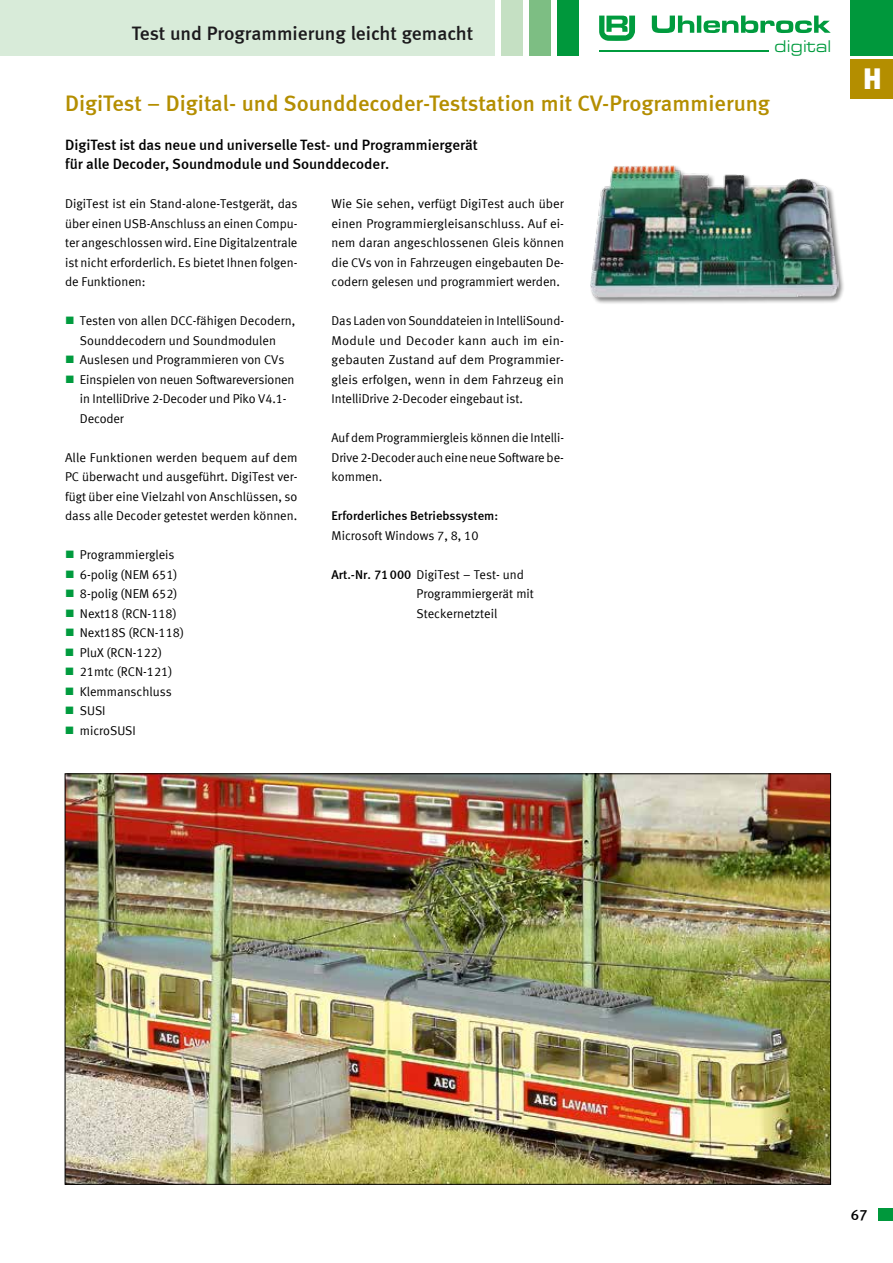
<style>
.page{position:relative;width:893px;height:1263px;background:#fff}
.page>*{position:absolute;margin:0;border:0;box-sizing:border-box;transform-origin:0 0}
.t1{font:900 30px "Meta";color:#fff}
.t2{font:22.5px "Meta Medium LF";color:#b48e00}
.t3{font:19.5px "Meta Medium LF";color:#1c1a1d}
.t4{font:17.4px "Eurostile Extended";color:#009b3e;scale:.95 1}
.t5{font:15px/19.5px "Meta Medium LF";color:#000}
.t6{font:12.75px/19.5px "Meta Normal LF";color:#000;text-align:justify}
.t7{font:500 12.75px "Meta";color:#000}
.s1{font-family:"Meta Medium LF"}
</style>
<div class="page">
<div style="left:879px;top:1209px;width:14px;height:12px;background:#00983c"></div>
<div style="left:557px;top:0;width:22px;height:55px;background:#00983c"></div>
<div style="left:529px;top:0;width:22px;height:55px;background:#7dbe83"></div>
<div style="left:501px;top:0;width:22px;height:55px;background:#c5e0c3"></div>
<div style="left:0;top:0;width:494px;height:55px;background:#d8ebd9"></div>
<div style="left:850px;top:0;width:43px;height:55px;background:#00983c"></div>
<hr style="left:599px;top:51px;width:170px;height:1px;background:#009b3e">
<svg style="left:599px;top:16px;width:36px;height:25px"></svg>
<svg style="left:652px;top:16px;width:179px;height:17px"></svg>
<div style="left:850px;top:60px;width:43px;height:38px;background:#b48e00"></div>
<div style="left:589px;top:165px;width:256px;height:139px;background:#000;opacity:.5"></div>
<img style="left:589px;top:165px;width:250px;height:134px">
<img style="left:67px;top:776px;width:762px;height:406px">
<h3 class="t3" style="left:132px;top:21px;width:343px">Test und Programmierung leicht gemacht</h3>
<h3 class="t4" style="left:774px;top:40px;width:61px">digital</h3>
<h2 class="t2" style="left:65px;top:90px;width:706px">DigiTest – Digital- und Sounddecoder-Teststation mit CV-Programmierung</h2>
<p class="t5" style="left:65px;top:134px;width:414px">DigiTest ist das neue und universelle Test- und Programmiergerät für alle Decoder, Soundmodule und Sounddecoder.</p>
<p class="t6" style="left:65px;top:194px;width:234px">DigiTest ist ein Stand-alone-Testgerät, das über einen USB-Anschluss an einen Compu&shy;ter angeschlossen wird. Eine Digitalzentrale ist nicht erforderlich. Es bietet Ihnen folgen&shy;de Funktionen:</p>
<p class="t6" style="left:80px;top:311px;width:217px;text-align:left">Testen von allen DCC-fähigen Decodern, Sounddecodern und Soundmodulen Auslesen und Programmieren von CVs Einspielen von neuen Softwareversionen in IntelliDrive 2-Decoder und Piko V4.1- Decoder</p>
<p class="t6" style="left:65px;top:447px;width:234px">Alle Funktionen werden bequem auf dem PC überwacht und ausgeführt. DigiTest ver&shy;fügt über eine Vielzahl von Anschlüssen, so dass alle Decoder getestet werden können.</p>
<p class="t6" style="left:80px;top:545px;width:106px;text-align:left">Programmiergleis<br>6-polig (NEM 651)<br>8-polig (NEM 652)<br>Next18 (RCN-118)<br>Next18S (RCN-118)<br>PluX (RCN-122)<br>21mtc (RCN-121)<br>Klemmanschluss<br>SUSI<br>microSUSI</p>
<p class="t6" style="left:332px;top:194px;width:234px">Wie Sie sehen, verfügt DigiTest auch über einen Programmiergleisanschluss. Auf ei&shy;nem daran angeschlossenen Gleis können die CVs von in Fahrzeugen eingebauten De&shy;codern gelesen und programmiert werden.</p>
<p class="t6" style="left:332px;top:311px;width:234px">Das Laden von Sounddateien in IntelliSound-Module und Decoder kann auch im ein&shy;gebauten Zustand auf dem Programmier&shy;gleis erfolgen, wenn in dem Fahrzeug ein IntelliDrive 2-Decoder eingebaut ist.</p>
<p class="t6" style="left:332px;top:428px;width:234px">Auf dem Programmiergleis können die Intelli-Drive 2-Decoder auch eine neue Software be&shy;kommen.</p>
<p class="t7" style="left:332px;top:508px;width:168px">Erforderliches Betriebssystem:</p>
<p class="t6" style="left:332px;top:525px;width:149px">Microsoft Windows 7, 8, 10</p>
<p class="t6" style="left:417px;top:564px;width:119px;text-align:left;text-indent:-85px"><span class="s1">Art.-Nr. 71000</span> DigiTest – Test- und<br>Programmiergerät mit<br>Steckernetzteil</p>
<h1 class="t1" style="left:863px;top:61px;width:20px">HJ</h1>
<p class="t5" style="left:851px;top:1205px;width:18px">67</p>
</div>
